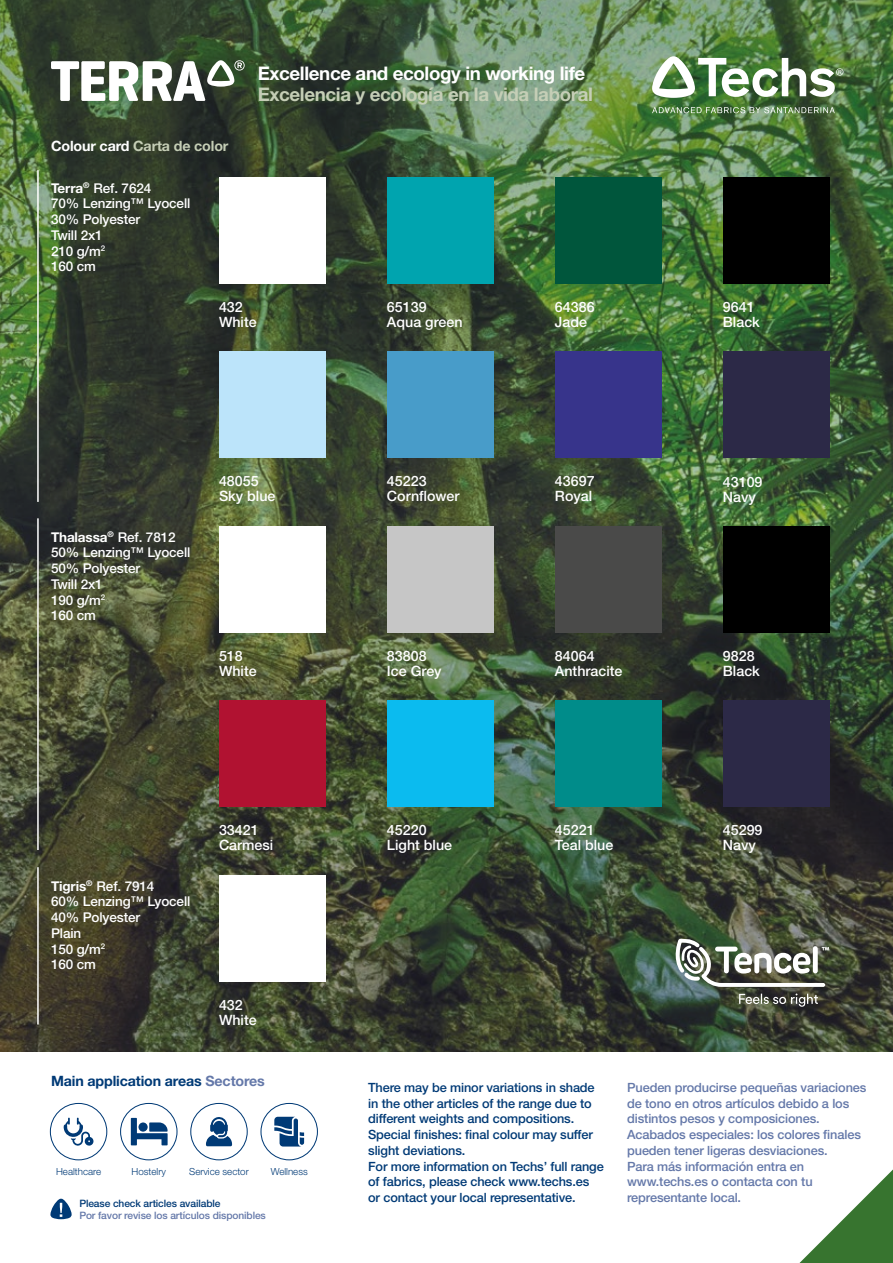
<style>
.page{position:relative;width:893px;height:1263px;background:#fff}
.page>*{position:absolute;margin:0;border:0;box-sizing:border-box;transform-origin:0 0}
.t1{font:700 18.75px "Helvetica Neue LT Std";letter-spacing:-.02em;color:#c5ceb6}
.t2{font:700 18.75px "Helvetica Neue LT Std";letter-spacing:-.02em;color:#fff}
.t3{font:500 14.25px/15px "Helvetica Neue LT Std";color:#fff}
.t4{font:700 14.25px "Helvetica Neue LT Std";letter-spacing:-.01em;color:#003a76}
.t5{font:700 14.25px "Helvetica Neue LT Std";letter-spacing:-.01em;color:#c5ceb6}
.t6{font:500 13.5px/15.8px "Helvetica Neue LT Std";letter-spacing:-.01em;color:#fff}
.t7{font:500 12.75px/15.8px "Helvetica Neue LT Std";letter-spacing:-.01em;color:#003a76}
.t8{font:500 12.75px/15.8px "Helvetica Neue LT Std";letter-spacing:-.01em;color:#6478a9}
.t9{font:500 10.2px "Helvetica Neue LT Std";letter-spacing:-.01em;color:#6478a9}
.t10{font:500 10.2px "Helvetica Neue LT Std";letter-spacing:-.01em;color:#003a76}
.t11{font:300 9.75px "Helvetica Neue LT Std";color:#003a76}
.s1{color:#fff}
.s2{font-weight:700}
.s3{color:#6478a9}
</style>
<div class="page">
<img style="left:0;top:0;width:893px;height:526px">
<svg style="left:0;top:526px;width:893px;height:526px;background:#3f4832"></svg>
<svg style="left:51px;top:60px;width:194px;height:41px"></svg>
<img style="left:652px;top:56px;width:191px;height:57px">
<svg style="left:799px;top:1169px;width:94px;height:94px"></svg>
<svg style="left:50px;top:1199px;width:22px;height:20px"></svg>
<hr style="left:37px;top:170px;width:2px;height:332px;background:#fff">
<div style="left:219px;top:875px;width:106px;height:106px;background:#fff"></div>
<hr style="left:37px;top:518px;width:2px;height:332px;background:#fff">
<hr style="left:37px;top:867px;width:2px;height:157px;background:#fff">
<div style="left:219px;top:526px;width:106px;height:106px;background:#fff"></div>
<div style="left:555px;top:526px;width:106px;height:106px;background:#4a4a49"></div>
<div style="left:723px;top:700px;width:106px;height:107px;background:#2c2947"></div>
<div style="left:387px;top:526px;width:106px;height:106px;background:#c6c6c6"></div>
<div style="left:723px;top:526px;width:106px;height:106px;background:#000"></div>
<div style="left:555px;top:700px;width:106px;height:107px;background:#008c8a"></div>
<div style="left:219px;top:700px;width:106px;height:107px;background:#b11231"></div>
<div style="left:387px;top:700px;width:106px;height:107px;background:#0bbbef"></div>
<div style="left:387px;top:177px;width:106px;height:106px;background:#00a4af"></div>
<div style="left:219px;top:351px;width:106px;height:107px;background:#bce4fa"></div>
<div style="left:555px;top:351px;width:106px;height:107px;background:#37348b"></div>
<div style="left:120px;top:1103px;width:58px;height:57px;border:1px solid #003a76;border-radius:50%"></div>
<div style="left:50px;top:1103px;width:57px;height:57px;border:1px solid #003a76;border-radius:50%"></div>
<svg style="left:64px;top:1118px;width:30px;height:28px"></svg>
<div style="left:190px;top:1103px;width:58px;height:57px;border:1px solid #003a76;border-radius:50%"></div>
<svg style="left:206px;top:1117px;width:26px;height:29px"></svg>
<div style="left:260px;top:1103px;width:58px;height:57px;border:1px solid #003a76;border-radius:50%"></div>
<svg style="left:274px;top:1117px;width:30px;height:29px"></svg>
<svg style="left:131px;top:1118px;width:37px;height:27px"></svg>
<svg style="left:671px;top:937px;width:158px;height:50px"></svg>
<svg style="left:739px;top:993px;width:79px;height:14px"></svg>
<div style="left:219px;top:177px;width:106px;height:106px;background:#fff"></div>
<div style="left:723px;top:177px;width:106px;height:106px;background:#000"></div>
<div style="left:555px;top:177px;width:106px;height:106px;background:#00563c"></div>
<div style="left:387px;top:351px;width:106px;height:107px;background:#489cc9"></div>
<div style="left:723px;top:351px;width:106px;height:107px;background:#2c2947"></div>
<p class="t5" style="left:51px;top:138px;width:179px"><span class="s1">Colour card</span> Carta de color</p>
<p class="t6" style="left:51px;top:180px;width:141px"><span class="s2">Terra</span><sup>®</sup> Ref. 7624<br>70% Lenzing™ Lyocell<br>30% Polyester<br>Twill 2x1<br>210 g/m<sup>2<br></sup>160 cm</p>
<h1 class="t2" style="left:258px;top:62px;width:329px">Excellence and ecology in working life</h1>
<h1 class="t1" style="left:258px;top:83px;width:337px">Excelencia y ecología en la vida laboral</h1>
<p class="t3" style="left:219px;top:299px;width:39px">432<br>White</p>
<p class="t3" style="left:723px;top:299px;width:38px">9641<br>Black</p>
<p class="t3" style="left:387px;top:299px;width:77px">65139<br>Aqua green</p>
<p class="t3" style="left:555px;top:299px;width:41px">64386<br>Jade</p>
<p class="t6" style="left:51px;top:529px;width:141px"><span class="s2">Thalassa</span><sup>®</sup> Ref. 7812<br>50% Lenzing™ Lyocell<br>50% Polyester<br>Twill 2x1<br>190 g/m<sup>2<br></sup>160 cm</p>
<p class="t3" style="left:219px;top:473px;width:58px">48055<br>Sky blue</p>
<p class="t3" style="left:555px;top:473px;width:41px">43697<br>Royal</p>
<p class="t3" style="left:387px;top:473px;width:74px">45223<br>Cornflower</p>
<p class="t3" style="left:723px;top:474px;width:41px">43109<br>Navy</p>
<p class="t3" style="left:219px;top:648px;width:39px">518<br>White</p>
<p class="t3" style="left:555px;top:648px;width:69px">84064<br>Anthracite</p>
<p class="t3" style="left:387px;top:648px;width:56px">83808<br>Ice Grey</p>
<p class="t3" style="left:723px;top:648px;width:38px">9828<br>Black</p>
<p class="t6" style="left:51px;top:878px;width:141px"><span class="s2">Tigris</span><sup>®</sup> Ref. 7914<br>60% Lenzing™ Lyocell<br>40% Polyester<br>Plain<br>150 g/m<sup>2<br></sup>160 cm</p>
<p class="t3" style="left:219px;top:822px;width:56px">33421<br>Carmesi</p>
<p class="t3" style="left:387px;top:822px;width:67px">45220<br>Light blue</p>
<p class="t3" style="left:219px;top:997px;width:39px">432<br>White</p>
<p class="t3" style="left:555px;top:822px;width:60px">45221<br>Teal blue</p>
<p class="t3" style="left:723px;top:822px;width:41px">45299<br>Navy</p>
<p class="t4" style="left:51px;top:1072px;width:215px">Main application areas <span class="s3">Sectores</span></p>
<p class="t11" style="left:56px;top:1166px;width:46px">Healthcare</p>
<p class="t11" style="left:132px;top:1166px;width:36px">Hostelry</p>
<p class="t11" style="left:189px;top:1166px;width:61px">Service sector</p>
<p class="t11" style="left:271px;top:1166px;width:39px">Wellness</p>
<p class="t10" style="left:79px;top:1197px;width:143px">Please check articles available</p>
<p class="t9" style="left:79px;top:1209px;width:188px">Por favor revise los artículos disponibles</p>
<p class="t7" style="left:368px;top:1079px;width:237px">There may be minor variations in shade in the other articles of the range due to different weights and compositions.<br>Special finishes: final colour may suffer slight deviations.<br>For more information on Techs’ full range of fabrics, please check www.techs.es or contact your local representative.</p>
<p class="t8" style="left:627px;top:1079px;width:241px">Pueden producirse pequeñas variaciones de tono en otros artículos debido a los distintos pesos y composiciones.<br>Acabados especiales: los colores finales pueden tener ligeras desviaciones.<br>Para más información entra en www.techs.es o contacta con tu representante local.</p>
</div>
